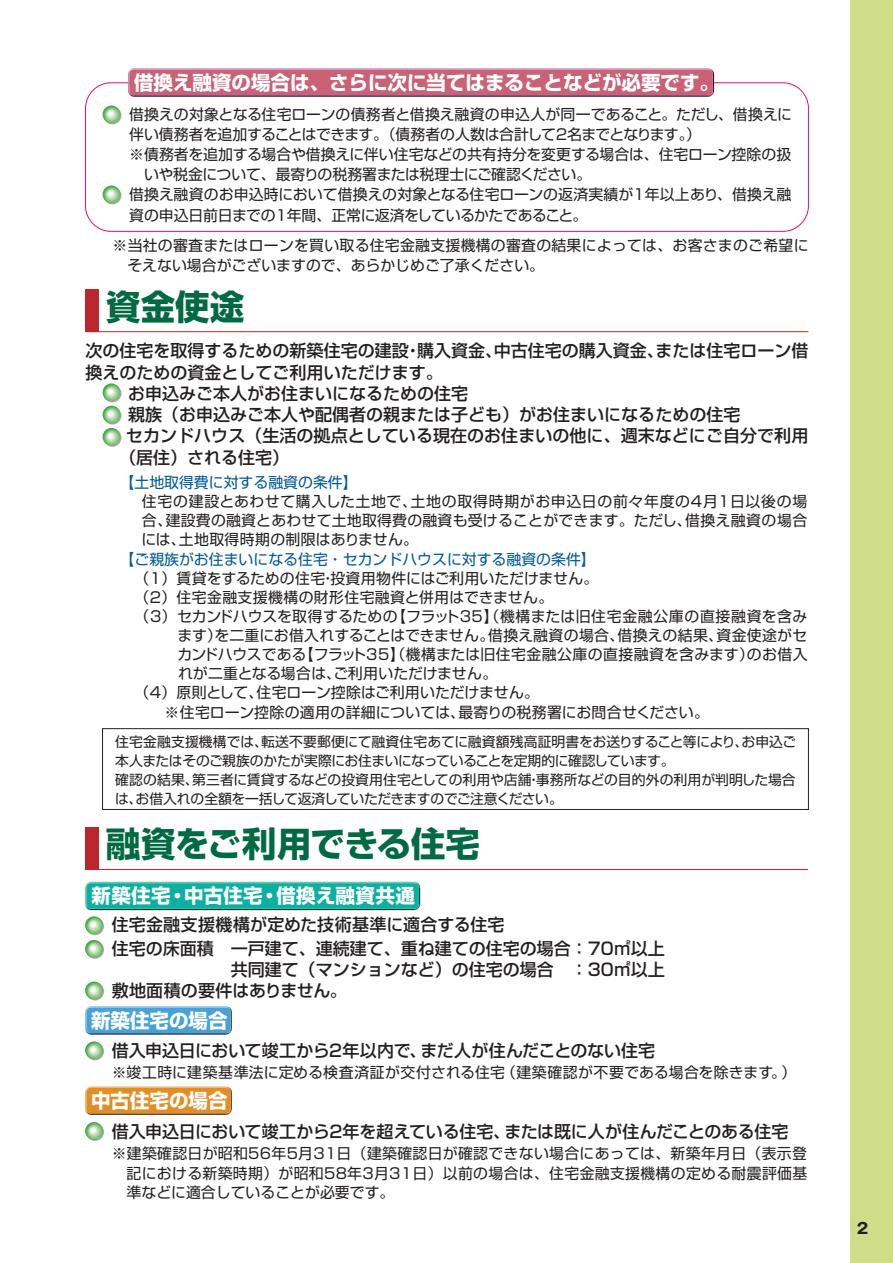
<style>
.page{position:relative;width:893px;height:1263px;background:#fff}
.page>*{position:absolute;margin:0;border:0;box-sizing:border-box;transform-origin:0 0}
.t1{font:700 34.5px "Shin Go Pro";letter-spacing:-.005em;color:#026a43}
.t2{font:700 19.5px "Shin Go Pro";color:#fff}
.t3{font:700 19.5px "Shin Go Pro";letter-spacing:.02em;color:#fff}
.t4{font:500 16.95px/23.4px "Shin Go Pro";color:#231f20}
.t5{font:700 15px "Gothic MB101 Pro";color:#231f20}
.t6{font:14.85px/19.2px "Shin Go Pro";letter-spacing:.005em;color:#231f20;text-align:justify}
.t7{font:14.85px "Shin Go Pro";letter-spacing:-.03em;color:#231f20}
.t8{font:14.85px "Shin Go Pro";color:#015a9d}
.t9{font:14.85px "Shin Go Pro";letter-spacing:-.035em;color:#231f20}
.t10{font:14.85px "Shin Go Pro";letter-spacing:.025em;color:#231f20}
.t11{font:13.8px/19.2px "Shin Go Pro";letter-spacing:-.01em;color:#231f20}
</style>
<div class="page">
<div style="left:850px;top:0;width:43px;height:1263px;background:#cfdd89"></div>
<svg style="left:104px;top:107px;width:17px;height:17px"></svg>
<svg style="left:103px;top:105px;width:17px;height:18px"></svg>
<svg style="left:104px;top:186px;width:17px;height:18px"></svg>
<svg style="left:103px;top:185px;width:17px;height:18px"></svg>
<svg style="left:104px;top:384px;width:17px;height:18px"></svg>
<svg style="left:103px;top:383px;width:17px;height:18px"></svg>
<svg style="left:104px;top:407px;width:17px;height:18px"></svg>
<svg style="left:103px;top:406px;width:17px;height:17px"></svg>
<svg style="left:104px;top:429px;width:17px;height:18px"></svg>
<svg style="left:103px;top:428px;width:17px;height:18px"></svg>
<hr style="left:86px;top:331px;width:722px;height:1px;background:#bb272e">
<div style="left:86px;top:289px;width:13px;height:43px;background:#bb272e"></div>
<svg style="left:128px;top:68px;width:6px;height:29px"></svg>
<svg style="left:708px;top:68px;width:6px;height:29px"></svg>
<hr style="left:134px;top:95px;width:574px;height:2px;background:#360434">
<hr style="left:134px;top:68px;width:574px;height:2px;background:#cf87b9">
<div style="left:129px;top:70px;width:584px;height:25px;background:#c96177;border-radius:4px"></div>
<div style="left:102px;top:728px;width:707px;height:82px;border:1px solid #231f20"></div>
<svg style="left:86px;top:917px;width:18px;height:18px"></svg>
<svg style="left:85px;top:916px;width:18px;height:18px"></svg>
<svg style="left:86px;top:941px;width:18px;height:18px"></svg>
<svg style="left:85px;top:940px;width:18px;height:18px"></svg>
<svg style="left:86px;top:982px;width:18px;height:18px"></svg>
<svg style="left:85px;top:981px;width:18px;height:18px"></svg>
<svg style="left:86px;top:1042px;width:18px;height:18px"></svg>
<svg style="left:85px;top:1041px;width:18px;height:18px"></svg>
<svg style="left:86px;top:1123px;width:18px;height:18px"></svg>
<svg style="left:85px;top:1122px;width:18px;height:18px"></svg>
<hr style="left:85px;top:869px;width:723px;height:1px;background:#bb272e">
<div style="left:85px;top:827px;width:14px;height:42px;background:#bb272e"></div>
<svg style="left:85px;top:1006px;width:6px;height:28px"></svg>
<svg style="left:226px;top:1006px;width:6px;height:28px"></svg>
<hr style="left:91px;top:1033px;width:135px;height:1px;background:#172d35">
<hr style="left:91px;top:1006px;width:135px;height:2px;background:#93bfe6">
<div style="left:86px;top:1008px;width:145px;height:25px;background:#48a1d8;border-radius:4px"></div>
<svg style="left:85px;top:1086px;width:6px;height:29px"></svg>
<svg style="left:226px;top:1086px;width:6px;height:29px"></svg>
<hr style="left:91px;top:1113px;width:135px;height:2px;background:#3e250e">
<hr style="left:91px;top:1086px;width:135px;height:2px;background:#eeb675">
<div style="left:86px;top:1088px;width:145px;height:25px;background:#e28e25;border-radius:4px"></div>
<svg style="left:85px;top:882px;width:6px;height:28px"></svg>
<svg style="left:415px;top:882px;width:5px;height:28px"></svg>
<hr style="left:91px;top:909px;width:324px;height:1px;background:#00391b">
<hr style="left:91px;top:882px;width:324px;height:1px;background:#70c7a5">
<div style="left:86px;top:883px;width:333px;height:26px;background:#0cb0a2;border-radius:4px"></div>
<h2 class="t2" style="left:134px;top:67px;width:586px">借換え融資の場合は、さらに次に当てはまることなどが必要です。</h2>
<p class="t6" style="left:129px;top:103px;width:664px">借換えの対象となる住宅ローンの債務者と借換え融資の申込人が同一であること。ただし、借換えに</p>
<p class="t9" style="left:129px;top:122px;width:573px">伴い債務者を追加することはできます。（債務者の人数は合計して２名までとなります。）</p>
<p class="t6" style="left:129px;top:143px;width:664px">※債務者を追加する場合や借換えに伴い住宅などの共有持分を変更する場合は、住宅ローン控除の扱</p>
<p class="t7" style="left:144px;top:162px;width:449px">いや税金について、最寄りの税務署または税理士にご確認ください。</p>
<p class="t6" style="left:129px;top:183px;width:664px">借換え融資のお申込時において借換えの対象となる住宅ローンの返済実績が１年以上あり、借換え融</p>
<p class="t7" style="left:129px;top:203px;width:460px">資の申込日前日までの１年間、正常に返済をしているかたであること。</p>
<p class="t6" style="left:127px;top:234px;width:683px;line-height:20.2px;text-indent:-15px">※当社の審査またはローンを買い取る住宅金融支援機構の審査の結果によっては、お客さまのご希望にそえない場合がございますので、あらかじめご了承ください。</p>
<h1 class="t1" style="left:106px;top:279px;width:139px">資金使途</h1>
<p class="t4" style="left:86px;top:337px;width:724px">次の住宅を取得するための新築住宅の建設・購入資金、中古住宅の購入資金、または住宅ローン借</p>
<p class="t4" style="left:86px;top:358px;width:359px">換えのための資金としてご利用いただけます。</p>
<p class="t4" style="left:111px;top:380px;width:359px">　お申込みご本人がお住まいになるための住宅</p>
<p class="t4" style="left:111px;top:401px;width:631px">　親族（お申込みご本人や配偶者の親または子ども）がお住まいになるための住宅</p>
<p class="t4" style="left:109px;top:422px;width:701px">　セカンドハウス（生活の拠点としている現在のお住まいの他に、週末などにご自分で利用</p>
<p class="t4" style="left:119px;top:443px;width:171px">（居住）される住宅）</p>
<p class="t8" style="left:120px;top:470px;width:240px">【土地取得費に対する融資の条件】</p>
<p class="t6" style="left:141px;top:490px;width:668px">住宅の建設とあわせて購入した土地で、土地の取得時期がお申込日の前々年度の4月1日以後の場合、建設費の融資とあわせて土地取得費の融資も受けることができます。ただし、借換え融資の場合には、土地取得時期の制限はありません。</p>
<p class="t8" style="left:120px;top:547px;width:478px">【ご親族がお住まいになる住宅・セカンドハウスに対する融資の条件】</p>
<p class="t6" style="left:134px;top:567px;width:466px">（1）賃貸をするための住宅・投資用物件にはご利用いただけません。</p>
<p class="t10" style="left:134px;top:585px;width:420px">（2）住宅金融支援機構の財形住宅融資と併用はできません。</p>
<p class="t6" style="left:134px;top:605px;width:674px">（3）セカンドハウスを取得するための【フラット35】（機構または旧住宅金融公庫の直接融資を含み</p>
<p class="t6" style="left:178px;top:624px;width:631px">ます）を二重にお借入れすることはできません。借換え融資の場合、借換えの結果、資金使途がセ</p>
<p class="t6" style="left:177px;top:643px;width:632px">カンドハウスである【フラット35】（機構または旧住宅金融公庫の直接融資を含みます）のお借入</p>
<p class="t6" style="left:178px;top:662px;width:321px">れが二重となる場合は、ご利用いただけません。</p>
<p class="t6" style="left:134px;top:681px;width:406px">（4）原則として、住宅ローン控除はご利用いただけません。</p>
<p class="t6" style="left:165px;top:701px;width:546px">※住宅ローン控除の適用の詳細については、最寄りの税務署にお問合せください。</p>
<p class="t11" style="left:115px;top:730px;width:683px">住宅金融支援機構では、転送不要郵便にて融資住宅あてに融資額残高証明書をお送りすること等により、お申込ご本人またはそのご親族のかたが実際にお住まいになっていることを定期的に確認しています。<br>確認の結果、第三者に賃貸するなどの投資用住宅としての利用や店舗・事務所などの目的外の利用が判明した場合は、お借入れの全額を一括して返済していただきますのでご注意ください。</p>
<h1 class="t1" style="left:106px;top:817px;width:376px">融資をご利用できる住宅</h1>
<h2 class="t3" style="left:91px;top:880px;width:325px">新築住宅・中古住宅・借換え融資共通</h2>
<p class="t4" style="left:112px;top:911px;width:555px">住宅金融支援機構が定めた技術基準に適合する住宅<br>住宅の床面積　一戸建て、連続建て、重ね建ての住宅の場合：70㎡以上</p>
<p class="t4" style="left:112px;top:957px;width:555px;line-height:21.3px">　　　　　　　共同建て（マンションなど）の住宅の場合　：30㎡以上敷地面積の要件はありません。</p>
<h2 class="t2" style="left:91px;top:1005px;width:138px">新築住宅の場合</h2>
<p class="t4" style="left:112px;top:1036px;width:545px">借入申込日において竣工から2年以内で、まだ人が住んだことのない住宅</p>
<p class="t6" style="left:112px;top:1061px;width:686px">※竣工時に建築基準法に定める検査済証が交付される住宅（建築確認が不要である場合を除きます。）</p>
<h2 class="t2" style="left:91px;top:1085px;width:138px">中古住宅の場合</h2>
<p class="t6" style="left:127px;top:1142px;width:682px;text-indent:-15px">※建築確認日が昭和56年5月31日（建築確認日が確認できない場合にあっては、新築年月日（表示登記における新築時期）が昭和58年3月31日）以前の場合は、住宅金融支援機構の定める耐震評価基準などに適合していることが必要です。</p>
<p class="t4" style="left:112px;top:1117px;width:678px">借入申込日において竣工から2年を超えている住宅、または既に人が住んだことのある住宅</p>
<p class="t5" style="left:857px;top:1215px;width:13px">2</p>
</div>
